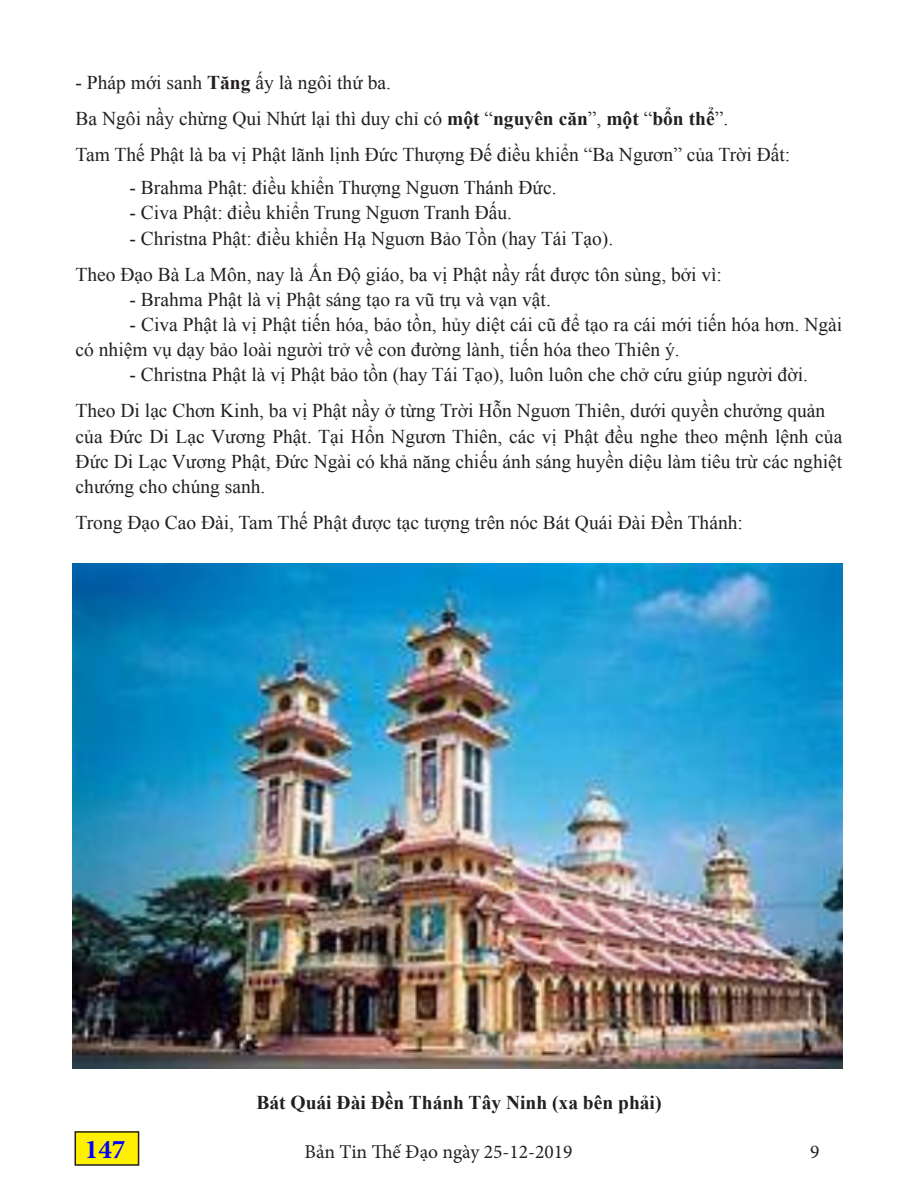
<style>
.page{position:relative;width:918px;height:1188px;background:#fff}
.page>*{position:absolute;margin:0;border:0;box-sizing:border-box;transform-origin:0 0}
.t1{font:700 27px "Minion Pro";color:#00f}
.t2{font:19.5px/25.2px "Times New Roman";color:#231f20}
.t3{font:700 19.5px "Times New Roman";color:#231f20}
.t4{font:19.5px "Minion Pro";color:#231f20}
.s1{font-weight:700}
</style>
<div class="page">
<div style="left:75px;top:1132px;width:64px;height:33px;background:#fff101"></div>
<div style="left:75px;top:1131px;width:64px;height:35px;border:2px solid #231f20"></div>
<img style="left:73px;top:564px;width:769px;height:504px">
<p class="t2" style="left:76px;top:70px;width:317px">- Pháp mới sanh <span class="s1">Tăng</span> ấy là ngôi thứ ba.</p>
<p class="t2" style="left:76px;top:106px;width:654px">Ba Ngôi nầy chừng Qui Nhứt lại thì duy chỉ có <span class="s1">một</span> “<span class="s1">nguyên căn</span>”, <span class="s1">một</span> “<span class="s1">bổn thể</span>”.</p>
<p class="t2" style="left:76px;top:142px;width:716px">Tam Thế Phật là ba vị Phật lãnh lịnh Đức Thượng Đế điều khiển “Ba Ngươn” của Trời Đất:</p>
<p class="t2" style="left:130px;top:175px;width:429px">- Brahma Phật: điều khiển Thượng Nguơn Thánh Đức.</p>
<p class="t2" style="left:130px;top:200px;width:384px">- Civa Phật: điều khiển Trung Nguơn Tranh Đấu.</p>
<p class="t2" style="left:130px;top:225px;width:485px">- Christna Phật: điều khiển Hạ Nguơn Bảo Tồn (hay Tái Tạo).</p>
<p class="t2" style="left:76px;top:261px;width:648px">Theo Đạo Bà La Môn, nay là Ấn Độ giáo, ba vị Phật nầy rất được tôn sùng, bởi vì:</p>
<p class="t2" style="left:130px;top:286px;width:423px">- Brahma Phật là vị Phật sáng tạo ra vũ trụ và vạn vật.</p>
<p class="t2" style="left:76px;top:311px;width:768px;text-indent:54px">- Civa Phật là vị Phật tiến hóa, bảo tồn, hủy diệt cái cũ để tạo ra cái mới tiến hóa hơn. Ngài có nhiệm vụ dạy bảo loài người trở về con đường lành, tiến hóa theo Thiên ý.</p>
<p class="t2" style="left:130px;top:362px;width:680px">- Christna Phật là vị Phật bảo tồn (hay Tái Tạo), luôn luôn che chở cứu giúp người đời.</p>
<p class="t2" style="left:76px;top:398px;width:751px">Theo Di lạc Chơn Kinh, ba vị Phật nầy ở từng Trời Hỗn Nguơn Thiên, dưới quyền chưởng quản</p>
<p class="t2" style="left:76px;top:423px;width:768px;text-align:justify">của Đức Di Lạc Vương Phật. Tại Hổn Ngươn Thiên, các vị Phật đều nghe theo mệnh lệnh của Ðức Di Lạc Vương Phật, Đức Ngài có khả năng chiếu ánh sáng huyền diệu làm tiêu trừ các nghiệt chướng cho chúng sanh.</p>
<p class="t2" style="left:76px;top:509px;width:669px">Trong Đạo Cao Đài, Tam Thế Phật được tạc tượng trên nóc Bát Quái Đài Đền Thánh:</p>
<p class="t3" style="left:256px;top:1089px;width:407px">Bát Quái Đài Đền Thánh Tây Ninh (xa bên phải)</p>
<h1 class="t1" style="left:85px;top:1130px;width:42px">147</h1>
<p class="t4" style="left:305px;top:1139px;width:270px">Bản Tin Thế Đạo ngày 25-12-2019</p>
<p class="t4" style="left:810px;top:1139px;width:11px">9</p>
</div>
